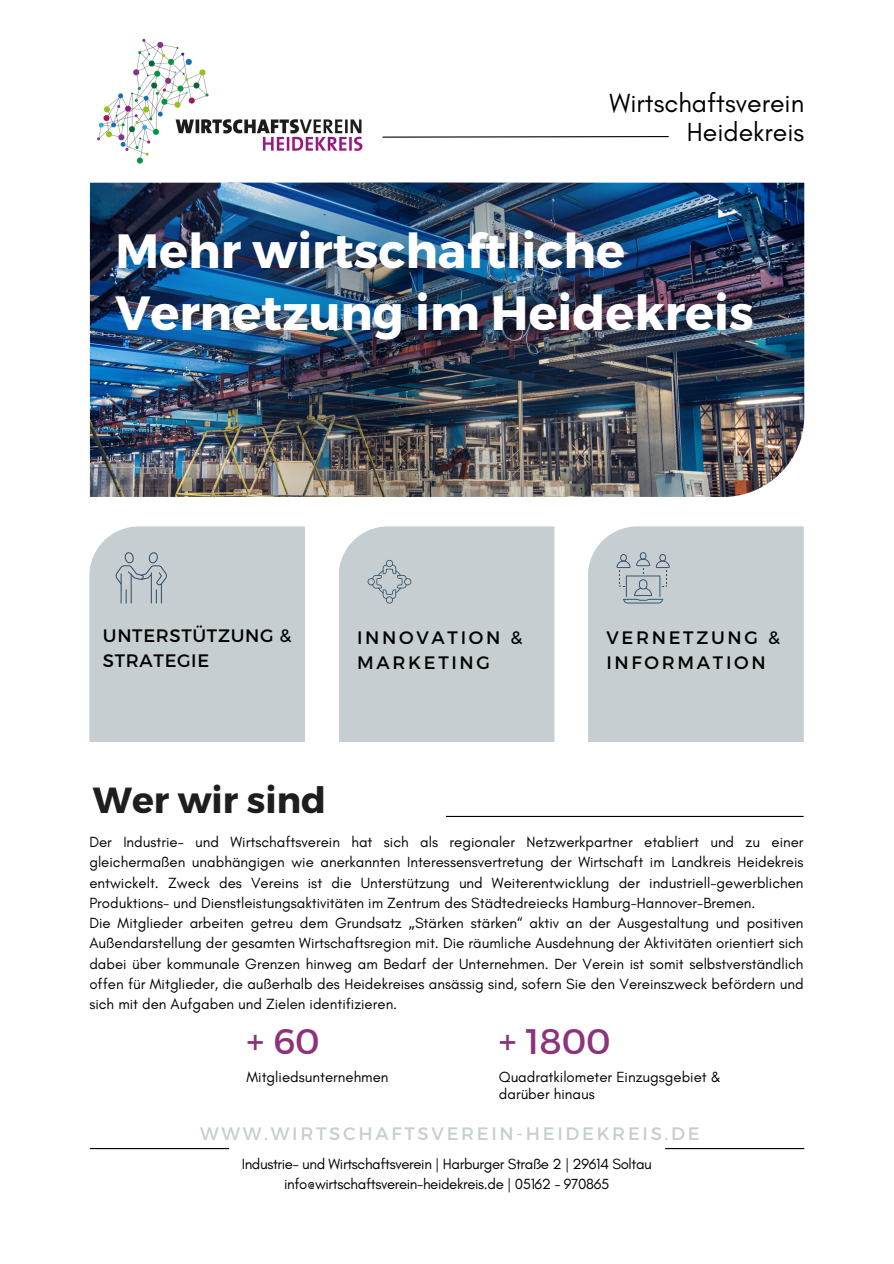
<style>
.page{position:relative;width:894px;height:1264px;background:#fff}
.page>*{position:absolute;margin:0;border:0;box-sizing:border-box;transform-origin:0 0}
.t1{font:700 48px/61.8px "Montserrat";color:#fff}
.t2{font:700 36.3px "Montserrat";color:#1e1e20}
.t3{font:35.55px "Montserrat";color:#8b347b}
.t4{font:26.7px/29.2px "Glacial Indifference";color:#000;text-align:right}
.t5{font:18px/24.9px "Montserrat";letter-spacing:.15em;color:#000}
.t6{font:18px "Montserrat";letter-spacing:.15em;color:#c6ced1}
.t7{font:18px/24.8px "Montserrat";letter-spacing:.035em;color:#000}
.t8{font:15px/20.2px "Glacial Indifference";color:#000;text-align:justify}
.t9{font:15px "Glacial Indifference";letter-spacing:-.025em;color:#000}
.s1{font-family:"Noto Sans"}
</style>
<div class="page">
<img style="left:403px;top:183px;width:401px;height:314px">
<img style="left:403px;top:183px;width:314px;height:313px">
<img style="left:90px;top:183px;width:313px;height:314px">
<div style="left:89px;top:526px;width:216px;height:216px;background:#c6ced1"></div>
<svg style="left:116px;top:552px;width:51px;height:51px;background:#b2bdc3"></svg>
<div style="left:339px;top:526px;width:215px;height:216px;background:#c6ced1"></div>
<div style="left:588px;top:526px;width:215px;height:216px;background:#c6ced1"></div>
<svg style="left:367px;top:560px;width:44px;height:43px;background:#b5bfc4"></svg>
<svg style="left:616px;top:552px;width:53px;height:51px;background:#b1bcc2"></svg>
<svg style="left:382px;top:136px;width:287px;height:2px"></svg>
<hr style="left:90px;top:1147px;width:139px;height:2px;background:#000">
<hr style="left:665px;top:1147px;width:139px;height:2px;background:#000">
<hr style="left:446px;top:815px;width:357px;height:2px;background:#000">
<img style="left:97px;top:38px;width:266px;height:126px">
<p class="t4" style="left:609px;top:88px;width:196px">Wirtschaftsverein<br>Heidekreis</p>
<p class="t1" style="left:115px;top:217px;width:639px">Mehr wirtschaftliche<br>Vernetzung im Heidekreis</p>
<p class="t7" style="left:103px;top:622px;width:190px">UNTERSTÜTZUNG &amp;<br>STRATEGIE</p>
<h2 class="t5" style="left:357px;top:624px;width:167px">INNOVATION &amp;<br>MARKETING</h2>
<p class="t5" style="left:606px;top:624px;width:175px">VERNETZUNG &amp;<br>INFORMATION</p>
<h3 class="t2" style="left:93px;top:776px;width:234px">Wer wir sind</h3>
<p class="t8" style="left:89px;top:831px;width:715px">Der Industrie- und Wirtschaftsverein hat sich als regionaler Netzwerkpartner etabliert und zu einer gleichermaßen unabhängigen wie anerkannten Interessensvertretung der Wirtschaft im Landkreis Heidekreis entwickelt. Zweck des Vereins ist die Unterstützung und Weiterentwicklung der industriell-gewerblichen Produktions- und Dienstleistungsaktivitäten im Zentrum des Städtedreiecks Hamburg-Hannover-Bremen.</p>
<h1 class="t8" style="left:89px;top:912px;width:715px">Die Mitglieder arbeiten getreu dem Grundsatz <span class="s1">„</span>Stärken stärken“ aktiv an der Ausgestaltung und positiven Außendarstellung der gesamten Wirtschaftsregion mit. Die räumliche Ausdehnung der Aktivitäten orientiert sich dabei über kommunale Grenzen hinweg am Bedarf der Unternehmen. Der Verein ist somit selbstverständlich offen für Mitglieder, die außerhalb des Heidekreises ansässig sind, sofern Sie den Vereinszweck befördern und sich mit den Aufgaben und Zielen identifizieren.</h1>
<p class="t3" style="left:246px;top:1017px;width:75px">+ 60</p>
<p class="t8" style="left:246px;top:1066px;width:143px">Mitgliedsunternehmen</p>
<h4 class="t3" style="left:498px;top:1017px;width:113px">+ 1800</h4>
<h4 class="t8" style="left:498px;top:1068px;width:224px;line-height:16.8px">Quadratkilometer Einzugsgebiet &amp; darüber hinaus</h4>
<h1 class="t6" style="left:200px;top:1121px;width:501px">WWW.WIRTSCHAFTSVEREIN-HEIDEKREIS.DE</h1>
<h6 class="t9" style="left:242px;top:1154px;width:411px">Industrie- und Wirtschaftsverein | Harburger Straße 2 | 29614 Soltau</h6>
<p class="t9" style="left:284px;top:1175px;width:326px">info@wirtschaftsverein-heidekreis.de | 05162 - 970865</p>
</div>
